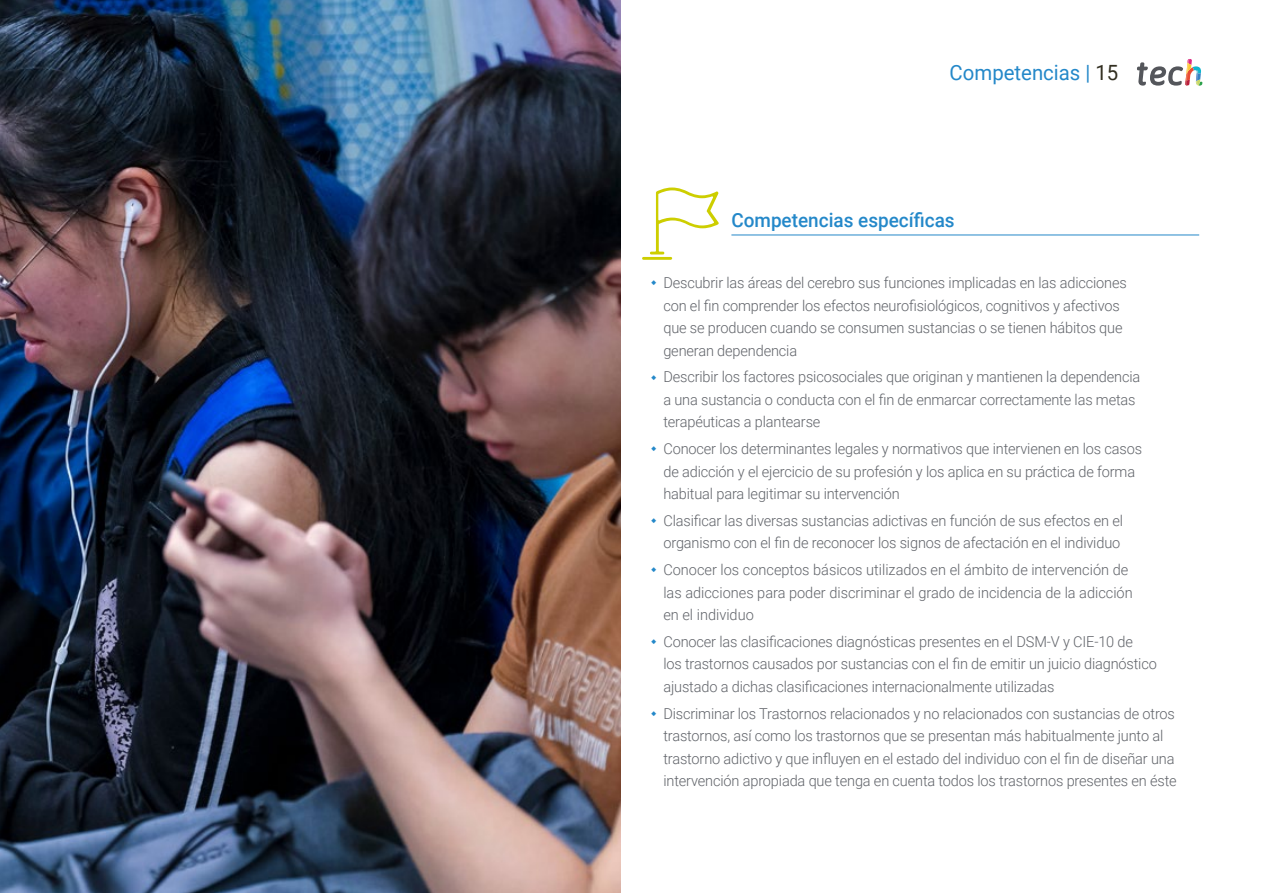
<style>
.page{position:relative;width:1263px;height:893px;background:#fff}
.page>*{position:absolute;margin:0;border:0;box-sizing:border-box;transform-origin:0 0}
.t1{font:21px "Roboto";color:#2488c9}
.t2{font:500 19.5px "Roboto";color:#2488c9}
.t3{font:300 15px/22.5px "Roboto";letter-spacing:-.01em;color:#61646a}
.s1{color:#312e20}
</style>
<div class="page">
<svg style="left:1137px;top:59px;width:65px;height:27px"></svg>
<hr style="left:731px;top:235px;width:468px;height:1px;background:#2488c9">
<hr style="left:642px;top:257px;width:30px;height:3px;background:#cdce00">
<svg style="left:650px;top:188px;width:69px;height:66px"></svg>
<img style="left:0;top:0;width:621px;height:893px">
<h1 class="t1" style="left:950px;top:57px;width:170px">Competencias | <span class="s1">15</span></h1>
<h2 class="t2" style="left:731px;top:206px;width:225px">Competencias específicas</h2>
<p class="t3" style="left:663px;top:271px;width:465px">Descubrir las áreas del cerebro sus funciones implicadas en las adicciones con el fin comprender los efectos neurofisiológicos, cognitivos y afectivos que se producen cuando se consumen sustancias o se tienen hábitos que generan dependencia</p>
<p class="t3" style="left:663px;top:365px;width:478px">Describir los factores psicosociales que originan y mantienen la dependencia a una sustancia o conducta con el fin de enmarcar correctamente las metas terapéuticas a plantearse</p>
<p class="t3" style="left:663px;top:437px;width:480px">Conocer los determinantes legales y normativos que intervienen en los casos de adicción y el ejercicio de su profesión y los aplica en su práctica de forma habitual para legitimar su intervención</p>
<p class="t3" style="left:663px;top:509px;width:461px">Clasificar las diversas sustancias adictivas en función de sus efectos en el organismo con el fin de reconocer los signos de afectación en el individuo</p>
<p class="t3" style="left:663px;top:558px;width:471px">Conocer los conceptos básicos utilizados en el ámbito de intervención de las adicciones para poder discriminar el grado de incidencia de la adicción en el individuo</p>
<p class="t3" style="left:663px;top:630px;width:495px">Conocer las clasificaciones diagnósticas presentes en el DSM-V y CIE-10 de<br>los trastornos causados por sustancias con el fin de emitir un juicio diagnóstico ajustado a dichas clasificaciones internacionalmente utilizadas</p>
<p class="t3" style="left:663px;top:701px;width:515px">Discriminar los Trastornos relacionados y no relacionados con sustancias de otros trastornos, así como los trastornos que se presentan más habitualmente junto al trastorno adictivo y que influyen en el estado del individuo con el fin de diseñar una intervención apropiada que tenga en cuenta todos los trastornos presentes en éste</p>
</div>
